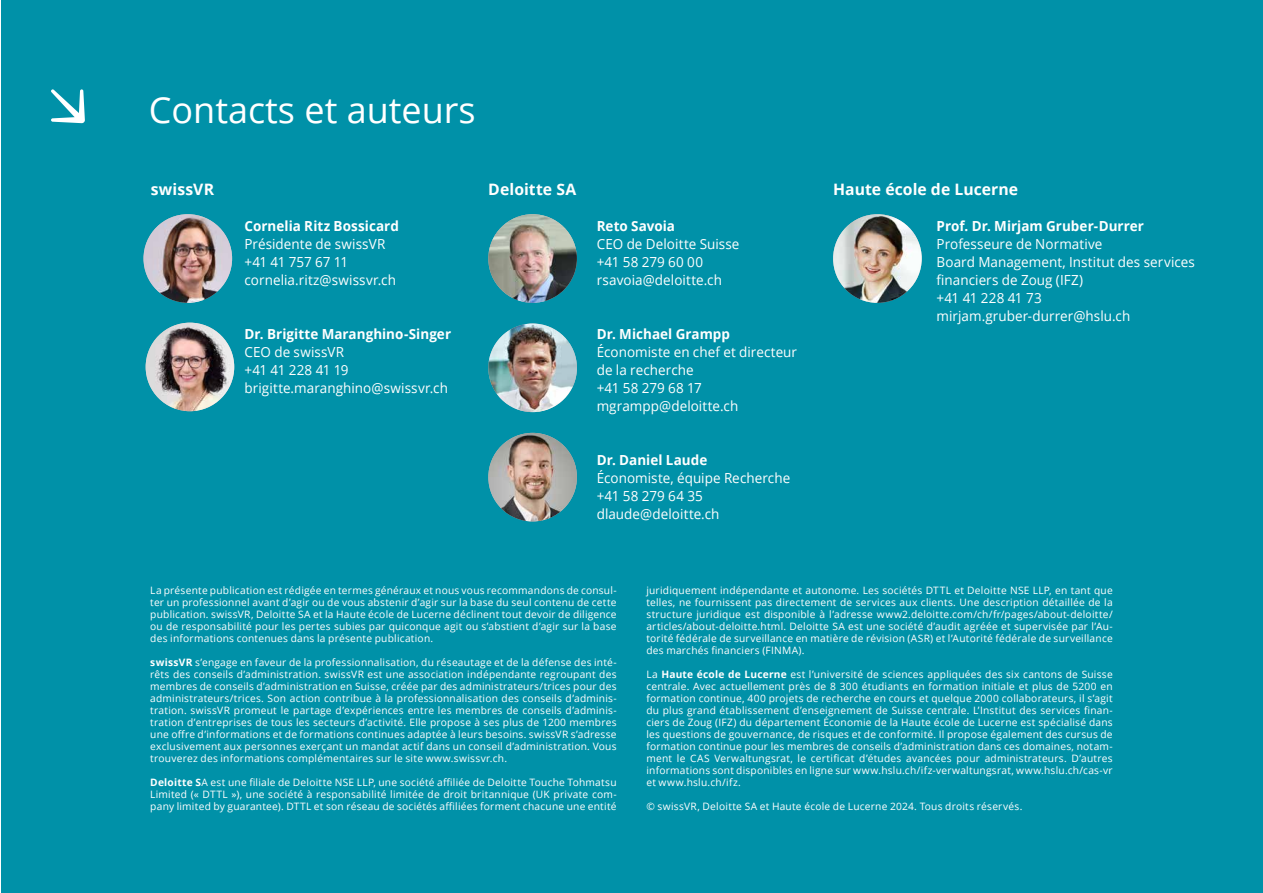
<style>
.page{position:relative;width:1263px;height:893px;background:#fff}
.page>*{position:absolute;margin:0;border:0;box-sizing:border-box;transform-origin:0 0}
.t1{font:36px "Open Sans";color:#fff}
.t2{font:700 15.75px "Open Sans";letter-spacing:.005em;color:#fff}
.t3{font:13.8px/18px "Open Sans";letter-spacing:.005em;color:#fff}
.t4{font:700 13.8px "Open Sans";letter-spacing:.005em;color:#fff}
.t5{font:13.8px "Open Sans Regular 2";color:#fff}
.t6{font:13.8px "Open Sans Regular 2";letter-spacing:-.02em;color:#fff}
.t7{font:10.2px/12px "Open Sans";letter-spacing:.02em;color:#fff;text-align:justify}
.t8{font:10.2px/12px "Open Sans Regular 2";letter-spacing:.025em;color:#fff;text-align:justify}
.s1{font-weight:700}
.s2{font-family:"Open Sans";font-weight:700}
.s3{font-family:"Open Sans"}
</style>
<div class="page">
<div style="left:1px;top:0;width:1262px;height:893px;background:#0091a8"></div>
<svg style="left:51px;top:89px;width:34px;height:34px"></svg>
<img style="left:144px;top:214px;width:88px;height:89px;border-radius:44px">
<img style="left:488px;top:214px;width:89px;height:89px;border-radius:44px">
<img style="left:146px;top:323px;width:88px;height:88px;border-radius:44px">
<img style="left:488px;top:324px;width:89px;height:88px;border-radius:44px">
<img style="left:488px;top:433px;width:89px;height:88px;border-radius:44px">
<img style="left:833px;top:214px;width:89px;height:89px;border-radius:44px">
<h1 class="t1" style="left:149px;top:85px;width:328px">Contacts et auteurs</h1>
<h2 class="t2" style="left:151px;top:178px;width:65px">swissVR</h2>
<h2 class="t2" style="left:488px;top:178px;width:89px">Deloitte SA</h2>
<h2 class="t2" style="left:833px;top:178px;width:187px">Haute école de Lucerne</h2>
<h3 class="t4" style="left:597px;top:216px;width:80px">Reto Savoia</h3>
<h3 class="t3" style="left:597px;top:235px;width:144px">CEO de Deloitte Suisse</h3>
<h3 class="t5" style="left:597px;top:253px;width:108px">+41 58 279 60 00</h3>
<h3 class="t3" style="left:597px;top:271px;width:127px">rsavoia@deloitte.ch</h3>
<h3 class="t4" style="left:936px;top:216px;width:209px">Prof. Dr. Mirjam Gruber-Durrer</h3>
<h3 class="t3" style="left:936px;top:235px;width:260px">Professeure de Normative<br>Board Management, Institut des services</h3>
<h3 class="t5" style="left:936px;top:271px;width:148px">financiers de Zoug (IFZ)</h3>
<h3 class="t3" style="left:936px;top:289px;width:195px">+41 41 228 41 73 mirjam.gruber-durrer@hslu.ch</h3>
<h3 class="t4" style="left:244px;top:216px;width:156px">Cornelia Ritz Bossicard</h3>
<h3 class="t3" style="left:244px;top:235px;width:142px">Présidente de swissVR</h3>
<h3 class="t6" style="left:244px;top:253px;width:105px">+41 41 757 67 11</h3>
<h3 class="t3" style="left:244px;top:271px;width:153px">cornelia.ritz@swissvr.ch</h3>
<h3 class="t4" style="left:244px;top:324px;width:208px">Dr. Brigitte Maranghino-Singer</h3>
<h3 class="t3" style="left:244px;top:343px;width:205px">CEO de swissVR<br>+41 41 228 41 19 brigitte.maranghino@swissvr.ch</h3>
<h3 class="t4" style="left:597px;top:324px;width:135px">Dr. Michael Grampp</h3>
<h3 class="t3" style="left:597px;top:343px;width:202px">Économiste en chef et directeur de la recherche</h3>
<h3 class="t5" style="left:597px;top:379px;width:107px">+41 58 279 68 17</h3>
<h3 class="t3" style="left:597px;top:397px;width:143px">mgrampp@deloitte.ch</h3>
<h3 class="t4" style="left:597px;top:450px;width:112px">Dr. Daniel Laude</h3>
<h3 class="t3" style="left:597px;top:469px;width:195px">Économiste, équipe Recherche</h3>
<h3 class="t5" style="left:597px;top:487px;width:108px">+41 58 279 64 35</h3>
<h3 class="t3" style="left:597px;top:505px;width:124px">dlaude@deloitte.ch</h3>
<p class="t7" style="left:150px;top:584px;width:468px">La présente publication est rédigée en termes généraux et nous vous recommandons de consul&shy;ter un professionnel avant d’agir ou de vous abstenir d’agir sur la base du seul contenu de cette publication. swissVR, Deloitte SA et la Haute école de Lucerne déclinent tout devoir de diligence ou de responsabilité pour les pertes subies par quiconque agit ou s’abstient d’agir sur la base des informations contenues dans la présente publication.</p>
<p class="t7" style="left:150px;top:656px;width:468px"><span class="s1">swissVR</span> s’engage en faveur de la professionnalisation, du réseautage et de la défense des inté&shy;rêts des conseils d’administration. swissVR est une association indépendante regroupant des membres de conseils d’administration en Suisse, créée par des administrateurs/trices pour des administrateurs/trices. Son action contribue à la professionnalisation des conseils d’adminis&shy;tration. swissVR promeut le partage d’expériences entre les membres de conseils d’adminis&shy;tration d’entreprises de tous les secteurs d’activité. Elle propose à ses plus de 1200 membres</p>
<p class="t8" style="left:150px;top:728px;width:468px">une offre d’informations et de formations continues adaptée à leurs besoins. swissVR s’adresse</p>
<p class="t7" style="left:150px;top:740px;width:468px">exclusivement aux personnes exerçant un mandat actif dans un conseil d’administration. Vous trouverez des informations complémentaires sur le site www.swissvr.ch.</p>
<p class="t8" style="left:150px;top:776px;width:468px"><span class="s2">Deloitte S</span>A est une filiale de Deloitte NSE LLP, une société affiliée de Deloitte Touche Tohmatsu Limited (« DTTL »), une société à responsabilité limitée de droit britannique (UK private com&shy;pany limited by guarantee). DTTL et son réseau de sociétés affiliées forment chacune une entité</p>
<p class="t8" style="left:646px;top:584px;width:468px">juridiquement indépendante et autonome. Les sociétés DTTL et Deloitte NSE LLP, en tant que</p>
<p class="t7" style="left:646px;top:596px;width:468px">telles, ne fournissent pas directement de services aux clients. Une description détaillée de la structure juridique est disponible à l’adresse www2.deloitte.com/ch/fr/pages/about-deloitte/ articles/about-deloitte.html. Deloitte SA est une société d’audit agréée et supervisée par l’Au&shy;torité fédérale de surveillance en matière de révision (ASR) et l’Autorité fédérale de surveillance</p>
<p class="t8" style="left:646px;top:644px;width:160px">des marchés financiers (FINMA).</p>
<p class="t8" style="left:646px;top:668px;width:468px"><span class="s3">La</span> <span class="s2">Haute école de Lucerne</span> est l’université de sciences appliquées des six cantons de Suisse centrale. Avec actuellement près de 8 300 étudiants en formation initiale et plus de 5200 en formation continue, 400 projets de recherche en cours et quelque 2000 collaborateurs, il s’agit du plus grand établissement d’enseignement de Suisse centrale. L’Institut des services finan<span class="s3">-</span></p>
<p class="t7" style="left:646px;top:716px;width:468px">ciers de Zoug (IFZ) du département Économie de la Haute école de Lucerne est spécialisé dans les questions de gouvernance, de risques et de conformité. Il propose également des cursus de formation continue pour les membres de conseils d’administration dans ces domaines, notam-</p>
<p class="t8" style="left:646px;top:752px;width:468px">ment le CAS Verwaltungsrat, le certificat d’études avancées pour administrateurs. D’autres</p>
<p class="t7" style="left:646px;top:764px;width:468px">informations sont disponibles en ligne sur www.hslu.ch/ifz-verwaltungsrat, www.hslu.ch/cas-vr et www.hslu.ch/ifz.</p>
<p class="t8" style="left:646px;top:800px;width:377px">© swissVR, Deloitte SA et Haute école de Lucerne 2024. Tous droits réservés.</p>
</div>
